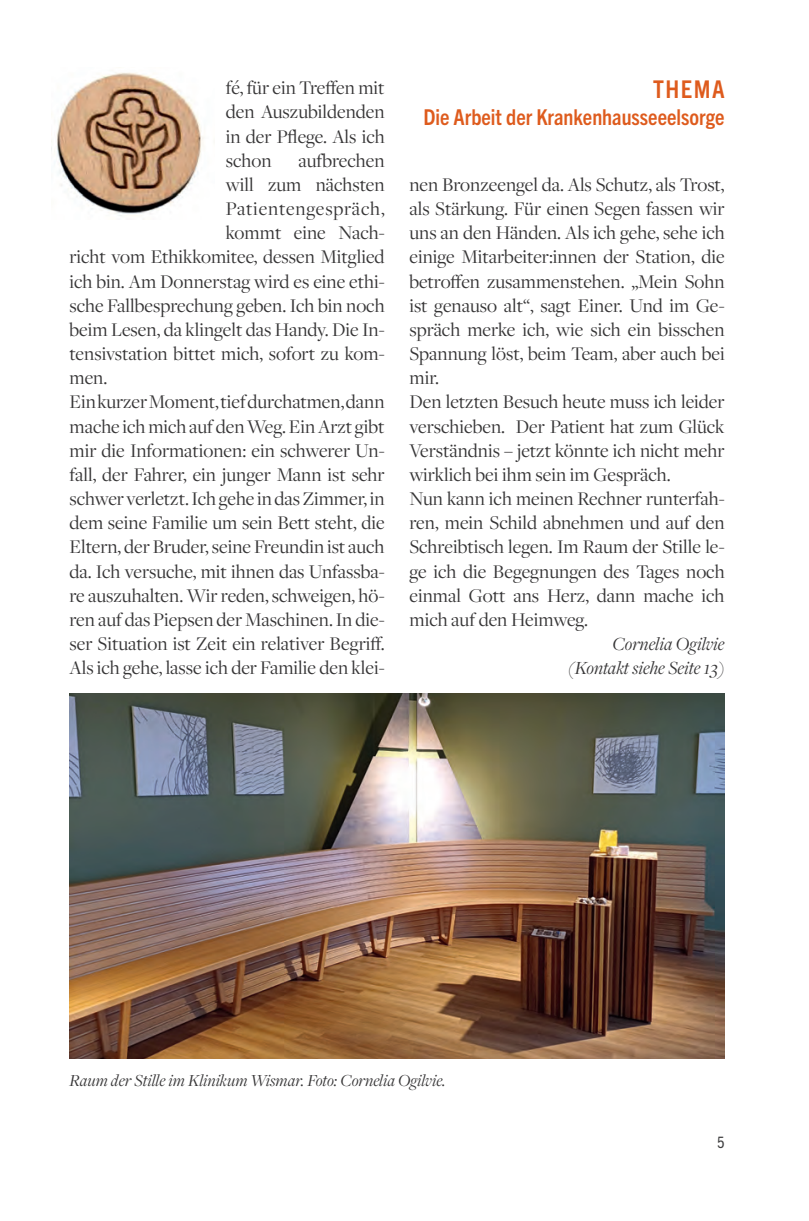
<style>
.page{position:relative;width:809px;height:1221px;background:#fff}
.page>*{position:absolute;margin:0;border:0;box-sizing:border-box;transform-origin:0 0}
.t1{font:700 condensed 24.5px "Trade Gothic Next LT Pro";letter-spacing:.06em;color:#de5b1d}
.t2{font:700 condensed 21.88px "Trade Gothic Next LT Pro";color:#de5b1d}
.t3{font:20.12px/24.2px "Freight Disp Pro";color:#363536;text-align:justify}
.t4{font:20.12px "Freight Disp Pro";letter-spacing:.04em;color:#363536}
.t5{font:italic 19.25px/24.2px "Freight Disp Pro";color:#363536;text-align:right}
.t6{font:italic 17.5px "Freight Disp Pro";color:#363536}
.t7{font:condensed 15.75px "Trade Gothic Next LT Pro";color:#3e3e3f}
</style>
<div class="page">
<img style="left:69px;top:693px;width:655px;height:365px">
<img style="left:56px;top:72px;width:148px;height:144px">
<p class="t3" style="left:226px;top:75px;width:160px">fé, für ein Treffen mit den Auszubildenden in der Pflege. Als ich schon</p>
<p class="t3" style="left:298px;top:148px;width:87px">aufbrechen</p>
<p class="t3" style="left:226px;top:172px;width:160px">will zum nächsten</p>
<p class="t4" style="left:226px;top:195px;width:160px">Patientengespräch,</p>
<p class="t3" style="left:226px;top:220px;width:160px">kommt eine Nach-</p>
<p class="t3" style="left:69px;top:244px;width:316px">richt vom Ethikkomitee, dessen Mitglied</p>
<p class="t3" style="left:69px;top:268px;width:317px">ich bin. Am Donnerstag wird es eine ethi-</p>
<p class="t3" style="left:69px;top:292px;width:317px">sche Fallbesprechung geben. Ich bin noch</p>
<p class="t3" style="left:69px;top:317px;width:316px">beim Lesen, da klingelt das Handy. Die In-</p>
<p class="t3" style="left:69px;top:341px;width:316px">tensivstation bittet mich, sofort zu kom-</p>
<p class="t3" style="left:69px;top:365px;width:39px">men.</p>
<p class="t3" style="left:69px;top:389px;width:317px">Ein kurzer Moment, tief durchatmen, dann</p>
<p class="t3" style="left:69px;top:413px;width:316px">mache ich mich auf den Weg. Ein Arzt gibt</p>
<p class="t3" style="left:69px;top:437px;width:317px">mir die Informationen: ein schwerer Un-</p>
<p class="t3" style="left:69px;top:462px;width:316px">fall, der Fahrer, ein junger Mann ist sehr</p>
<p class="t3" style="left:69px;top:486px;width:317px">schwer verletzt. Ich gehe in das Zimmer, in</p>
<p class="t3" style="left:69px;top:510px;width:316px">dem seine Familie um sein Bett steht, die</p>
<p class="t3" style="left:69px;top:534px;width:316px">Eltern, der Bruder, seine Freundin ist auch</p>
<p class="t3" style="left:69px;top:558px;width:317px">da. Ich versuche, mit ihnen das Unfassba-</p>
<p class="t3" style="left:69px;top:582px;width:316px">re auszuhalten. Wir reden, schweigen, hö-</p>
<p class="t3" style="left:69px;top:606px;width:316px">ren auf das Piepsen der Maschinen. In die-</p>
<p class="t3" style="left:69px;top:631px;width:317px">ser Situation ist Zeit ein relativer Begriff.</p>
<p class="t3" style="left:69px;top:655px;width:316px">Als ich gehe, lasse ich der Familie den klei-</p>
<p class="t1" style="left:653px;top:73px;width:73px">THEMA</p>
<p class="t2" style="left:423px;top:102px;width:303px">Die Arbeit der Krankenhausseeelsorge</p>
<p class="t3" style="left:409px;top:172px;width:317px;text-align:left">nen Bronzeengel da. Als Schutz, als Trost, als Stärkung. Für einen Segen fassen wir uns an den Händen. Als ich gehe, sehe ich einige Mitarbeiter:innen der Station, die betroffen zusammenstehen. „Mein Sohn ist genauso alt“, sagt Einer. Und im Ge&shy;spräch merke ich, wie sich ein bisschen Spannung löst, beim Team, aber auch bei mir.<br>Den letzten Besuch heute muss ich leider verschieben. Der Patient hat zum Glück Verständnis – jetzt könnte ich nicht mehr wirklich bei ihm sein im Gespräch.<br>Nun kann ich meinen Rechner runterfah&shy;ren, mein Schild abnehmen und auf den Schreibtisch legen. Im Raum der Stille le&shy;ge ich die Begegnungen des Tages noch einmal Gott ans Herz, dann mache ich mich auf den Heimweg.</p>
<p class="t5" style="left:568px;top:631px;width:158px">Cornelia Ogilvie (Kontakt siehe Seite 13)</p>
<p class="t6" style="left:69px;top:1069px;width:377px">Raum der Stille im Klinikum Wismar. Foto: Cornelia Ogilvie.</p>
<p class="t7" style="left:717px;top:1130px;width:9px">5</p>
</div>
